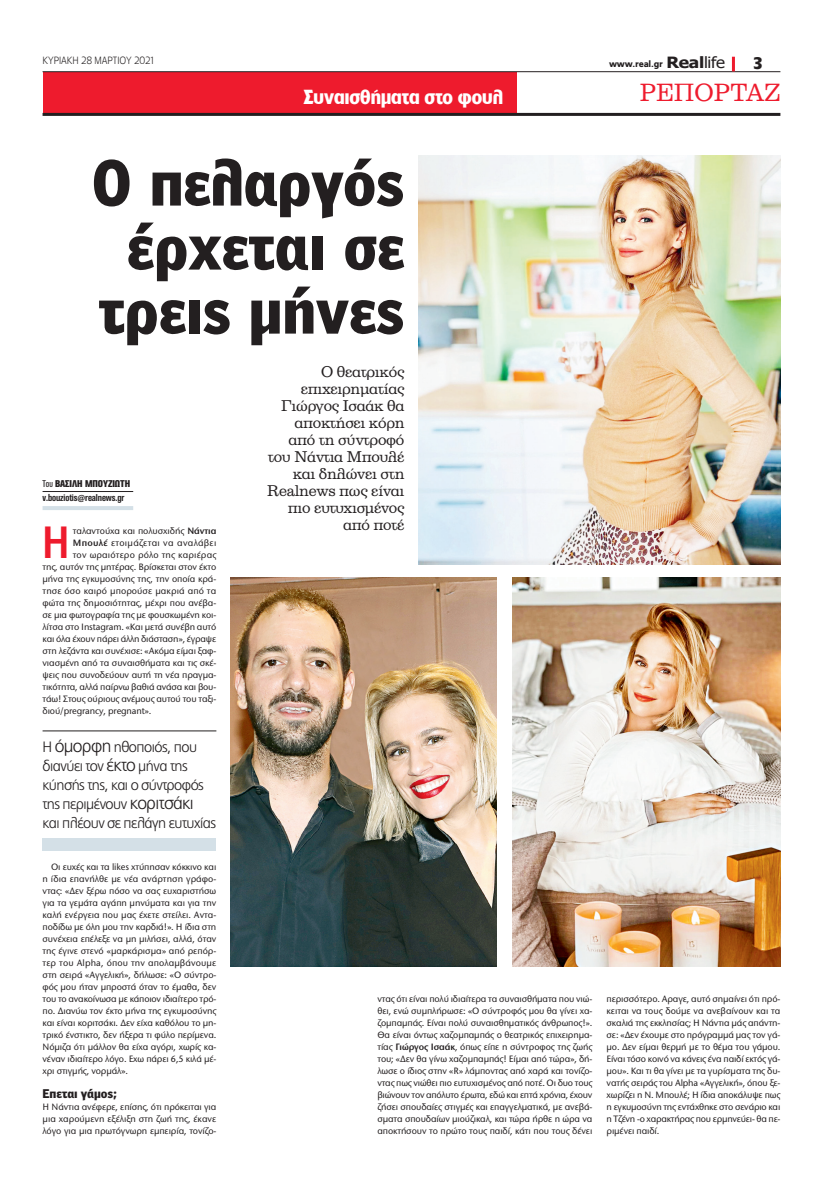
<style>
.page{position:relative;width:823px;height:1191px;background:#fff}
.page>*{position:absolute;margin:0;border:0;box-sizing:border-box;transform-origin:0 0}
.t1{font:900 62px/64px "PF Bell Gothic Text";letter-spacing:-.01em;color:#231f20;text-align:center;scale:.96 1}
.t2{font:500 42px "PF Lounge";color:#ee1b2d}
.t3{font:24px "PF Clarendon";color:#ee1b2d;scale:.96 1}
.t4{font:700 19px "PF Lounge";color:#fff}
.t5{font:700 16px "PF Lounge";color:#231f20}
.t6{font:15px/17px "PF Clarendon";letter-spacing:-.015em;color:#231f20;text-align:right}
.t7{font:300 15px/19px "PF Catalog";letter-spacing:-.035em;color:#231f20}
.t8{font:900 12px "PF Bell Gothic Text";letter-spacing:-.005em;color:#231f20}
.t9{font:700 10px "PF Akzidenz Text Cond";letter-spacing:-.01em;color:#231f20}
.t10{font:300 10px "PF Lounge";letter-spacing:-.005em;color:#231f20;scale:.96 1}
.t11{font:900 10px "PF Akzidenz Text Cond";letter-spacing:-.01em;color:#231f20}
.t12{font:500 9.6px/12px "Stone Sans ITC Hel";letter-spacing:-.015em;color:#231f20;text-align:justify}
.t13{font:500 9.6px "Stone Sans ITC Hel";letter-spacing:.005em;color:#231f20}
.t14{font:500 9.6px "Stone Sans ITC Hel";letter-spacing:.03em;color:#231f20}
.t15{font:500 9.6px "Stone Sans ITC Hel";letter-spacing:.015em;color:#231f20}
.t16{font:900 9px "PF Catalog";letter-spacing:-.02em;color:#231f20;scale:.96 1}
.s1{font-family:"Tahoma";font-weight:700;font-size:15.5px}
.s2{font-family:"Tahoma";font-weight:400;font-size:15.5px}
.s3{font-weight:400}
.s4{font-weight:600}
.s5{font-size:18px}
</style>
<div class="page">
<div style="left:43px;top:72px;width:473px;height:41px;background:#ee1b2d"></div>
<hr style="left:43px;top:71px;width:737px;height:1px;background:#231f20">
<hr style="left:43px;top:113px;width:737px;height:3px;background:#231f20">
<hr style="left:731px;top:57px;width:3px;height:14px;background:#ee1b2d">
<hr style="left:43px;top:491px;width:90px;height:1px;background:#231f20">
<hr style="left:43px;top:506px;width:90px;height:4px;background:#d4e0e7">
<img style="left:230px;top:577px;width:266px;height:389px">
<img style="left:512px;top:577px;width:268px;height:389px">
<img style="left:418px;top:156px;width:362px;height:408px">
<div style="left:43px;top:838px;width:173px;height:12px;background:#d4e0e7"></div>
<hr style="left:43px;top:730px;width:173px;height:1px;background:#231f20">
<p class="t10" style="left:43px;top:55px;width:119px">ΚΥΡΙΑΚΗ 28 μαρτι ου 2021</p>
<p class="t16" style="left:608px;top:59px;width:122px">www.real.gr <span class="s1">Real</span><span class="s2">life</span></p>
<h3 class="t5" style="left:752px;top:54px;width:11px">3</h3>
<h3 class="t4" style="left:303px;top:86px;width:201px">Συναισθήματα στο φουλ</h3>
<h3 class="t3" style="left:639px;top:80px;width:148px">ρεπορταζ</h3>
<h1 class="t1" style="left:91px;top:149px;width:327px">Ο πελαργός έρχεται σε τρεις μήνες</h1>
<p class="t11" style="left:43px;top:478px;width:89px"><span class="s3">Του</span> ΒΑΣΙΛΗ ΜΠΟΥΖΙΩΤΗ</p>
<h2 class="t2" style="left:43px;top:519px;width:28px">H</h2>
<p class="t12" style="left:73px;top:525px;width:145px">ταλαντούχα και πολυσχιδής <span class="s4">Νάντια</span></p>
<p class="t9" style="left:43px;top:492px;width:83px">v.bouziotis@realnews.gr</p>
<p class="t14" style="left:73px;top:537px;width:145px"><span class="s4">Μπουλέ</span> ετοιμάζεται να αναλάβει</p>
<p class="t15" style="left:73px;top:549px;width:145px">τον ωραιότερο ρόλο της καριέρας</p>
<p class="t12" style="left:43px;top:561px;width:175px">της, αυτόν της μητέρας. Βρίσκεται στον έκτο</p>
<p class="t12" style="left:43px;top:573px;width:175px">μήνα της εγκυμοσύνης της, την οποία κρά-</p>
<p class="t13" style="left:43px;top:585px;width:175px">τησε όσο καιρό μπορούσε μακριά από τα</p>
<p class="t12" style="left:43px;top:597px;width:175px">φώτα της δημοσιότητας, μέχρι που ανέβα-</p>
<p class="t12" style="left:43px;top:609px;width:175px">σε μια φωτογραφία της με φουσκωμένη κοι-</p>
<p class="t12" style="left:43px;top:621px;width:175px">λίτσα στο Ιnstagram. «Και μετά συνέβη αυτό</p>
<p class="t12" style="left:43px;top:633px;width:175px">και όλα έχουν πάρει άλλη διάσταση», έγραψε</p>
<p class="t12" style="left:43px;top:645px;width:175px">στη λεζάντα και συνέχισε: «Ακόμα είμαι ξαφ-</p>
<p class="t12" style="left:43px;top:657px;width:175px">νιασμένη από τα συναισθήματα και τις σκέ-</p>
<p class="t12" style="left:43px;top:669px;width:175px">ψεις που συνοδεύουν αυτή τη νέα πραγμα-</p>
<p class="t12" style="left:43px;top:681px;width:175px">τικότητα, αλλά παίρνω βαθιά ανάσα και βου-</p>
<p class="t12" style="left:43px;top:693px;width:175px">τάω! Στους ούριους ανέμους αυτού του ταξι-</p>
<p class="t12" style="left:43px;top:705px;width:110px">διού/pregrancy, pregnant».</p>
<h3 class="t7" style="left:43px;top:737px;width:175px">Η <span class="s5">όμορφη</span> ηθοποιός, που διανύει τον <span class="s5">έκτο</span> μήνα της κύησής της, και ο σύντροφός της περιμένουν <span class="s5">κοριτσάκι<br></span>και πλέουν σε πελάγη ευτυχίας</h3>
<p class="t12" style="left:43px;top:861px;width:175px;text-indent:9px">Οι ευχές και τα likes χτύπησαν κόκκινο και η ίδια επανήλθε με νέα ανάρτηση γράφο&shy;ντας: «Δεν ξέρω πόσο να σας ευχαριστήσω για τα γεμάτα αγάπη μηνύματα και για την καλή ενέργεια που μας έχετε στείλει. Αντα&shy;ποδίδω με όλη μου την καρδιά!». Η ίδια στη συνέχεια επέλεξε να μη μιλήσει, αλλά, όταν της έγινε στενό «μαρκάρισμα» από ρεπόρ&shy;τερ του Alpha, όπου την απολαμβάνουμε στη σειρά «Αγγελική», δήλωσε: «Ο σύντρο&shy;φός μου ήταν μπροστά όταν το έμαθα, δεν του το ανακοίνωσα με κάποιον ιδιαίτερο τρό&shy;πο. Διανύω τον έκτο μήνα της εγκυμοσύνης και είναι κοριτσάκι. Δεν είχα καθόλου το μη&shy;τρικό ένστικτο, δεν ήξερα τι φύλο περίμενα.<br>Νόμιζα ότι μάλλον θα είχα αγόρι, χωρίς κα&shy;νέναν ιδιαίτερο λόγο. Εχω πάρει 6,5 κιλά μέ&shy;χρι στιγμής, νορμάλ».</p>
<p class="t8" style="left:43px;top:1086px;width:76px">Επεται γάμος;</p>
<p class="t12" style="left:43px;top:1101px;width:175px">Η Νάντια ανέφερε, επίσης, ότι πρόκειται για μια χαρούμενη εξέλιξη στη ζωή της, έκανε λόγο για μια πρωτόγνωρη εμπειρία, τονίζο-</p>
<h3 class="t6" style="left:267px;top:364px;width:139px">Ο θεατρικός επιχειρηματίας<br>Γιώργος Ισαάκ θα αποκτήσει κόρη από τη σύντροφό του Νάντια Μπουλέ και δηλώνει στη<br>Realnews πως είναι πιο ευτυχισμένος από ποτέ</h3>
<p class="t12" style="left:377px;top:993px;width:216px">ντας ότι είναι πολύ ιδιαίτερα τα συναισθήματα που νιώ&shy;θει, ενώ συμπλήρωσε: «Ο σύντροφός μου θα γίνει χα&shy;ζομπαμπάς. Είναι πολύ συναισθηματικός άνθρωπος!».<br>Θα είναι όντως χαζομπαμπάς ο θεατρικός επιχειρημα&shy;τίας <span class="s4">Γιώργος Ισαάκ</span>, όπως είπε η σύντροφος της ζωής του; «Δεν θα γίνω χαζομπαμπάς! Είμαι από τώρα», δή&shy;λωσε ο ίδιος στην «R» λάμποντας από χαρά και τονίζο&shy;ντας πως νιώθει πιο ευτυχισμένος από ποτέ. Οι δυο τους βιώνουν τον απόλυτο έρωτα, εδώ και επτά χρόνια, έχουν ζήσει σπουδαίες στιγμές και επαγγελματικά, με ανεβά&shy;σματα σπουδαίων μιούζικαλ, και τώρα ήρθε η ώρα να αποκτήσουν το πρώτο τους παιδί, κάτι που τους δένει</p>
<p class="t12" style="left:606px;top:993px;width:175px">περισσότερο. Αραγε, αυτό σημαίνει ότι πρό&shy;κειται να τους δούμε να ανεβαίνουν και τα σκαλιά της εκκλησίας; Η Νάντια μάς απάντη&shy;σε: «Δεν έχουμε στο πρόγραμμά μας τον γά&shy;μο. Δεν είμαι θερμή με το θέμα του γάμου.<br>Είναι τόσο κοινό να κάνεις ένα παιδί εκτός γά&shy;μου». Και τι θα γίνει με τα γυρίσματα της δυ&shy;νατής σειράς του Alpha «Αγγελική», όπου ξε&shy;χωρίζει η Ν. Μπουλέ; Η ίδια αποκάλυψε πως η εγκυμοσύνη της εντάχθηκε στο σενάριο και η Τζένη -ο χαρακτήρας που ερμηνεύει- θα πε&shy;ριμένει παιδί.</p>
</div>
